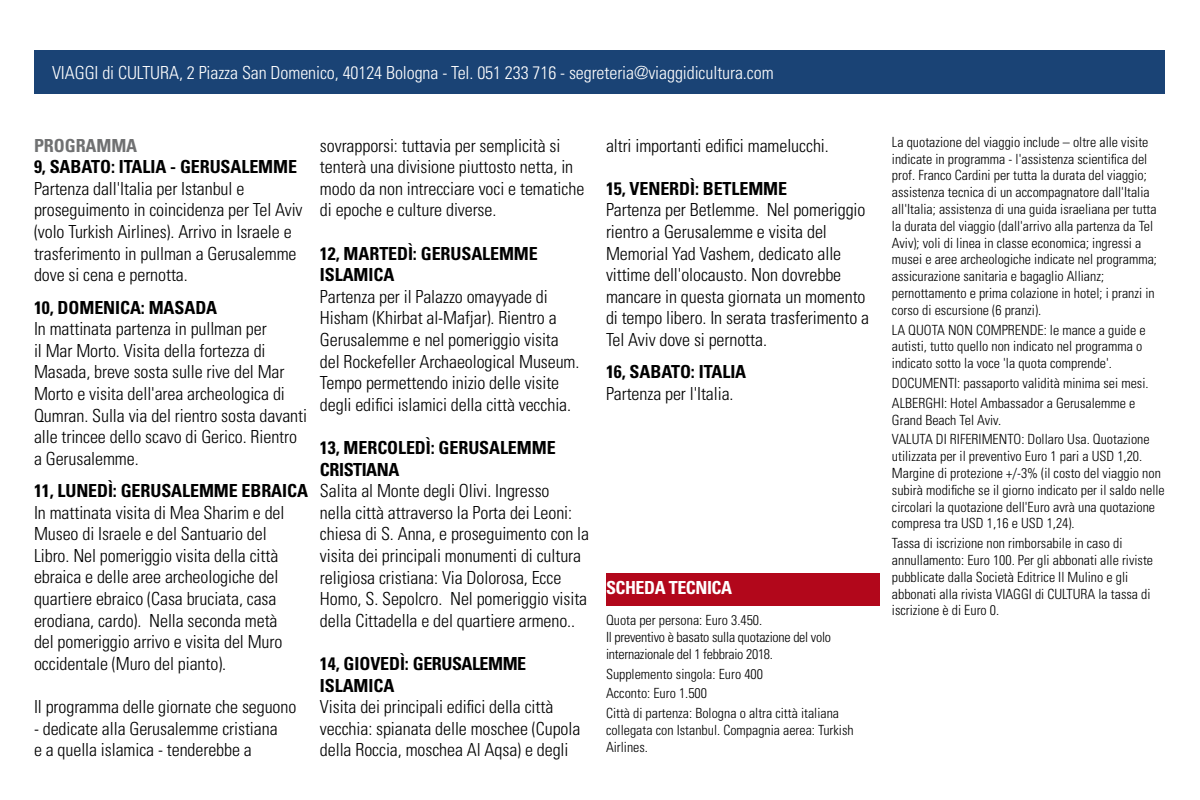
<style>
.page{position:relative;width:1200px;height:800px;background:#fff}
.page>*{position:absolute;margin:0;border:0;box-sizing:border-box;transform-origin:0 0}
.t1{font:300 condensed 18px/21.6px "Univers LT Std";letter-spacing:-.005em;color:#000}
.t2{font:700 condensed 18px/21.6px "Univers LT Std";letter-spacing:-.005em;color:#000}
.t3{font:300 condensed 18px "Univers LT Std";letter-spacing:-.005em;color:#fff}
.t4{font:700 condensed 18px "Univers LT Std";letter-spacing:-.025em;color:#fff}
.t5{font:700 condensed 18px "Univers LT Std";letter-spacing:-.005em;color:#707172}
.t6{font:300 condensed 14px/16.8px "Univers LT Std";color:#000}
.t7{font:300 condensed 14px/16.8px "Univers LT Std";letter-spacing:-.02em;color:#000}
</style>
<div class="page">
<div style="left:606px;top:573px;width:274px;height:33px;background:#b2071b"></div>
<div style="left:34px;top:50px;width:1131px;height:44px;background:#1a4375"></div>
<p class="t3" style="left:52px;top:61px;width:723px">VIAGGI di CULTURA, 2 Piazza San Domenico, 40124 Bologna - Tel. 051 233 716 - segreteria@viaggidicultura.com</p>
<p class="t5" style="left:34px;top:134px;width:105px">PROGRAMMA</p>
<p class="t2" style="left:34px;top:156px;width:265px">9, SABATO: ITALIA - GERUSALEMME</p>
<p class="t1" style="left:34px;top:178px;width:270px">Partenza dall'Italia per Istanbul e proseguimento in coincidenza per Tel Aviv (volo Turkish Airlines). Arrivo in Israele e trasferimento in pullman a Gerusalemme dove si cena e pernotta.</p>
<p class="t2" style="left:34px;top:296px;width:185px">10, DOMENICA: MASADA</p>
<p class="t1" style="left:34px;top:318px;width:275px">In mattinata partenza in pullman per<br>il Mar Morto. Visita della fortezza di Masada, breve sosta sulle rive del Mar Morto e visita dell'area archeologica di Qumran. Sulla via del rientro sosta davanti alle trincee dello scavo di Gerico. Rientro a Gerusalemme.</p>
<p class="t2" style="left:34px;top:480px;width:275px">11, LUNEDÌ: GERUSALEMME EBRAICA</p>
<p class="t1" style="left:34px;top:501px;width:252px">In mattinata visita di Mea Sharim e del Museo di Israele e del Santuario del Libro. Nel pomeriggio visita della città ebraica e delle aree archeologiche del quartiere ebraico (Casa bruciata, casa erodiana, cardo). Nella seconda metà del pomeriggio arrivo e visita del Muro occidentale (Muro del pianto).</p>
<p class="t1" style="left:34px;top:696px;width:264px">Il programma delle giornate che seguono</p>
<p class="t1" style="left:34px;top:717px;width:245px">- dedicate alla Gerusalemme cristiana e a quella islamica - tenderebbe a</p>
<p class="t1" style="left:320px;top:134px;width:266px">sovrapporsi: tuttavia per semplicità si tenterà una divisione piuttosto netta, in modo da non intrecciare voci e tematiche di epoche e culture diverse.</p>
<p class="t2" style="left:320px;top:242px;width:219px">12, MARTEDÌ: GERUSALEMME<br>ISLAMICA</p>
<p class="t1" style="left:320px;top:286px;width:261px">Partenza per il Palazzo omayyade di Hisham (Khirbat al-Mafjar). Rientro a Gerusalemme e nel pomeriggio visita del Rockefeller Archaeological Museum.<br>Tempo permettendo inizio delle visite degli edifici islamici della città vecchia.</p>
<p class="t2" style="left:320px;top:437px;width:237px">13, MERCOLEDÌ: GERUSALEMME<br>CRISTIANA</p>
<p class="t1" style="left:320px;top:480px;width:271px">Salita al Monte degli Olivi. Ingresso<br>nella città attraverso la Porta dei Leoni: chiesa di S. Anna, e proseguimento con la visita dei principali monumenti di cultura religiosa cristiana: Via Dolorosa, Ecce Homo, S. Sepolcro. Nel pomeriggio visita della Cittadella e del quartiere armeno..</p>
<p class="t2" style="left:320px;top:653px;width:208px">14, GIOVEDÌ: GERUSALEMME<br>ISLAMICA</p>
<p class="t1" style="left:320px;top:696px;width:262px">Visita dei principali edifici della città vecchia: spianata delle moschee (Cupola della Roccia, moschea Al Aqsa) e degli</p>
<p class="t1" style="left:606px;top:135px;width:224px">altri importanti edifici mamelucchi.</p>
<p class="t2" style="left:606px;top:178px;width:183px">15, VENERDÌ: BETLEMME</p>
<p class="t1" style="left:606px;top:199px;width:265px">Partenza per Betlemme. Nel pomeriggio rientro a Gerusalemme e visita del Memorial Yad Vashem, dedicato alle vittime dell'olocausto. Non dovrebbe mancare in questa giornata un momento di tempo libero. In serata trasferimento a Tel Aviv dove si pernotta.</p>
<p class="t2" style="left:606px;top:361px;width:142px">16, SABATO: ITALIA</p>
<p class="t1" style="left:606px;top:383px;width:129px">Partenza per l'Italia.</p>
<p class="t4" style="left:606px;top:577px;width:128px">SCHEDA TECNICA</p>
<p class="t7" style="left:606px;top:612px;width:227px">Quota per persona: Euro 3.450.<br>Il preventivo è basato sulla quotazione del volo internazionale del 1 febbraio 2018.</p>
<p class="t6" style="left:606px;top:664px;width:235px;line-height:19.8px">Supplemento singola: Euro 400<br>Acconto: Euro 1.500<br>Città di partenza: Bologna o altra città italiana</p>
<p class="t6" style="left:606px;top:722px;width:249px">collegata con Istanbul. Compagnia aerea: Turkish<br>Airlines.</p>
<p class="t6" style="left:892px;top:134px;width:267px">La quotazione del viaggio include – oltre alle visite indicate in programma - l'assistenza scientifica del prof. Franco Cardini per tutta la durata del viaggio; assistenza tecnica di un accompagnatore dall'Italia all'Italia; assistenza di una guida israeliana per tutta la durata del viaggio (dall'arrivo alla partenza da Tel Aviv); voli di linea in classe economica; ingressi a musei e aree archeologiche indicate nel programma; assicurazione sanitaria e bagaglio Allianz; pernottamento e prima colazione in hotel; i pranzi in corso di escursione (6 pranzi).</p>
<p class="t6" style="left:892px;top:321px;width:255px">LA QUOTA NON COMPRENDE: le mance a guide e autisti, tutto quello non indicato nel programma o indicato sotto la voce 'la quota comprende'.</p>
<p class="t6" style="left:892px;top:373px;width:258px;line-height:19.8px">DOCUMENTI: passaporto validità minima sei mesi.<br>ALBERGHI: Hotel Ambassador a Gerusalemme e</p>
<p class="t6" style="left:892px;top:410px;width:259px;line-height:19.8px">Grand Beach Tel Aviv.<br>VALUTA DI RIFERIMENTO: Dollaro Usa. Quotazione</p>
<p class="t6" style="left:892px;top:448px;width:274px">utilizzata per il preventivo Euro 1 pari a USD 1,20.<br>Margine di protezione +/-3% (il costo del viaggio non subirà modifiche se il giorno indicato per il saldo nelle circolari la quotazione dell'Euro avrà una quotazione compresa tra USD 1,16 e USD 1,24).</p>
<p class="t6" style="left:892px;top:535px;width:263px">Tassa di iscrizione non rimborsabile in caso di annullamento: Euro 100. Per gli abbonati alle riviste pubblicate dalla Società Editrice Il Mulino e gli abbonati alla rivista VIAGGI di CULTURA la tassa di iscrizione è di Euro 0.</p>
</div>
